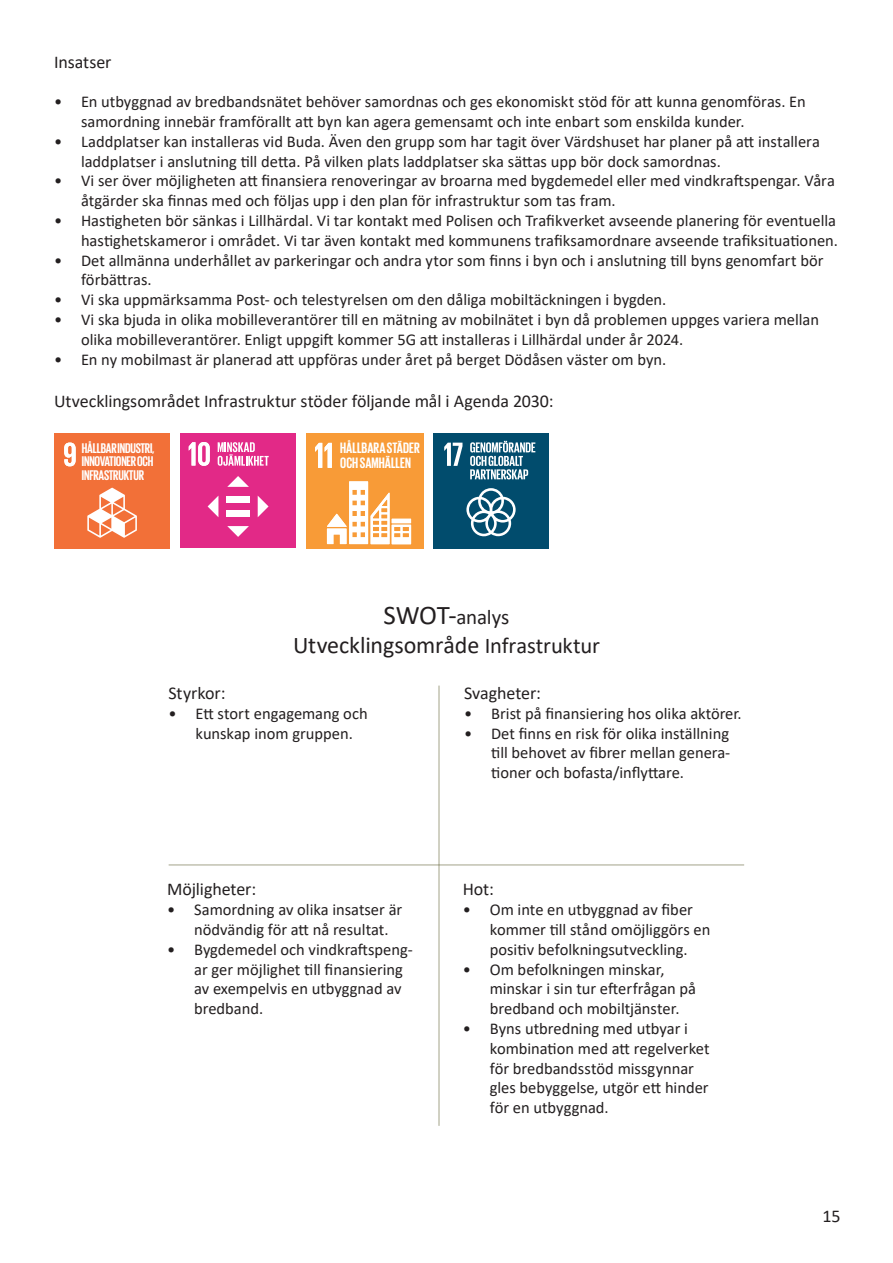
<style>
.page{position:relative;width:893px;height:1263px;background:#fff}
.page>*{position:absolute;margin:0;border:0;box-sizing:border-box;transform-origin:0 0}
.Rubrik_1_calibri_15{font:24px "Calibri";letter-spacing:-.005em;color:#231f20}
.Rubrik_1_calibri_15-2{font:21px "Calibri";letter-spacing:-.01em;color:#231f20}
.Mellanrubrik_Calibri{font:18px "Calibri";letter-spacing:-.005em;color:#231f20}
.Rubrik_1_calibri_15-3{font:18px "Calibri";color:#231f20}
.t1{font:16.5px/19.8px "Calibri";color:#231f20}
.t2{font:700 15.45px/14.7px "Giorgio Sans";letter-spacing:.005em;color:#fff}
.t3{font:700 14.4px/13.6px "Giorgio Sans";letter-spacing:-.015em;color:#fff;text-align:justify}
.s1{font-size:27px}
.s2{font-size:22.5px}
</style>
<div class="page">
<hr style="left:438px;top:685px;width:2px;height:441px;background:#525221">
<hr style="left:169px;top:864px;width:575px;height:2px;background:#525221">
<div style="left:55px;top:433px;width:115px;height:115px;background:#f27038"></div>
<svg style="left:87px;top:488px;width:50px;height:50px"></svg>
<svg style="left:64px;top:443px;width:12px;height:23px"></svg>
<div style="left:434px;top:433px;width:115px;height:115px;background:#014c6d"></div>
<svg style="left:444px;top:443px;width:18px;height:23px"></svg>
<svg style="left:466px;top:488px;width:50px;height:48px"></svg>
<svg style="left:470px;top:441px;width:65px;height:38px"></svg>
<div style="left:180px;top:433px;width:116px;height:115px;background:#e22987"></div>
<svg style="left:208px;top:496px;width:10px;height:21px"></svg>
<svg style="left:258px;top:496px;width:11px;height:21px"></svg>
<svg style="left:227px;top:476px;width:22px;height:11px"></svg>
<svg style="left:227px;top:526px;width:22px;height:11px"></svg>
<div style="left:226px;top:496px;width:24px;height:7px;background:#fff"></div>
<div style="left:226px;top:510px;width:24px;height:7px;background:#fff"></div>
<svg style="left:218px;top:442px;width:51px;height:24px"></svg>
<svg style="left:189px;top:442px;width:21px;height:24px"></svg>
<div style="left:306px;top:433px;width:118px;height:115px;background:#f89b37"></div>
<svg style="left:315px;top:443px;width:17px;height:25px"></svg>
<svg style="left:327px;top:481px;width:84px;height:63px"></svg>
<p class="Mellanrubrik_Calibri" style="left:54px;top:49px;width:59px">Insatser</p>
<p class="t1" style="left:81px;top:91px;width:726px;text-indent:-27px">• En utbyggnad av bredbandsnätet behöver samordnas och ges ekonomiskt stöd för att kunna genomföras. En samordning innebär framförallt att byn kan agera gemensamt och inte enbart som enskilda kunder.</p>
<p class="t1" style="left:81px;top:131px;width:740px;text-indent:-27px">• Laddplatser kan installeras vid Buda. Även den grupp som har tagit över Värdshuset har planer på att installera laddplatser i anslutning till detta. På vilken plats laddplatser ska sättas upp bör dock samordnas.</p>
<p class="t1" style="left:81px;top:171px;width:755px;text-indent:-27px">• Vi ser över möjligheten att finansiera renoveringar av broarna med bygdemedel eller med vindkraftspengar. Våra åtgärder ska finnas med och följas upp i den plan för infrastruktur som tas fram.</p>
<p class="t1" style="left:54px;top:210px;width:785px;text-align:right">• Hastigheten bör sänkas i Lillhärdal. Vi tar kontakt med Polisen och Trafikverket avseende planering för eventuella hastighetskameror i området. Vi tar även kontakt med kommunens trafiksamordnare avseende trafiksituationen.</p>
<p class="t1" style="left:81px;top:250px;width:744px;text-indent:-27px">• Det allmänna underhållet av parkeringar och andra ytor som finns i byn och i anslutning till byns genomfart bör förbättras.</p>
<p class="t1" style="left:54px;top:289px;width:614px">• Vi ska uppmärksamma Post- och telestyrelsen om den dåliga mobiltäckningen i bygden.</p>
<p class="t1" style="left:81px;top:309px;width:739px;text-indent:-27px">• Vi ska bjuda in olika mobilleverantörer till en mätning av mobilnätet i byn då problemen uppges variera mellan olika mobilleverantörer. Enligt uppgift kommer 5G att installeras i Lillhärdal under år 2024.</p>
<p class="t1" style="left:54px;top:349px;width:614px">• En ny mobilmast är planerad att uppföras under året på berget Dödåsen väster om byn.</p>
<p class="Mellanrubrik_Calibri" style="left:54px;top:389px;width:501px">Utvecklingsområdet Infrastruktur stöder följande mål i Agenda 2030:</p>
<p class="t3" style="left:82px;top:440px;width:74px">HÅLLBAR INDUSTRI, INNOVATIONER OCH INFRASTRUKTUR</p>
<p class="t2" style="left:340px;top:440px;width:81px">HÅLLBARA STÄDER<br>OCH SAMHÄLLEN</p>
<p class="Rubrik_1_calibri_15-2" style="left:384px;top:603px;width:127px"><span class="s1">SWOT-</span>analys</p>
<p class="Rubrik_1_calibri_15" style="left:293px;top:628px;width:308px">Utvecklingsområde <span class="s2">Infrastruktur</span></p>
<p class="Mellanrubrik_Calibri" style="left:169px;top:681px;width:58px">Styrkor:</p>
<p class="t1" style="left:196px;top:703px;width:174px;text-indent:-27px">• Ett stort engagemang och kunskap inom gruppen.</p>
<p class="Mellanrubrik_Calibri" style="left:167px;top:877px;width:91px">Möjligheter:</p>
<p class="t1" style="left:194px;top:899px;width:210px;text-indent:-27px">• Samordning av olika insatser är nödvändig för att nå resultat.</p>
<p class="t1" style="left:194px;top:939px;width:220px;text-indent:-27px">• Bygdemedel och vindkraftspeng&shy;ar ger möjlighet till finansiering av exempelvis en utbyggnad av bredband.</p>
<p class="Mellanrubrik_Calibri" style="left:464px;top:681px;width:78px">Svagheter:</p>
<p class="t1" style="left:464px;top:703px;width:279px">• Brist på finansiering hos olika aktörer.</p>
<p class="t1" style="left:491px;top:723px;width:241px;text-align:justify;text-indent:-27px">• Det finns en risk för olika inställning till behovet av fibrer mellan genera&shy;tioner och bofasta/inflyttare.</p>
<p class="Mellanrubrik_Calibri" style="left:463px;top:877px;width:33px">Hot:</p>
<p class="t1" style="left:490px;top:899px;width:222px;text-indent:-27px">• Om inte en utbyggnad av fiber kommer till stånd omöjliggörs en positiv befolkningsutveckling.</p>
<p class="t1" style="left:490px;top:959px;width:208px;text-indent:-27px">• Om befolkningen minskar, minskar i sin tur efterfrågan på bredband och mobiltjänster.</p>
<p class="t1" style="left:490px;top:1018px;width:221px;text-indent:-27px">• Byns utbredning med utbyar i kombination med att regelverket för bredbandsstöd missgynnar gles bebyggelse, utgör ett hinder för en utbyggnad.</p>
<p class="Rubrik_1_calibri_15-3" style="left:822px;top:1204px;width:20px">15</p>
</div>
